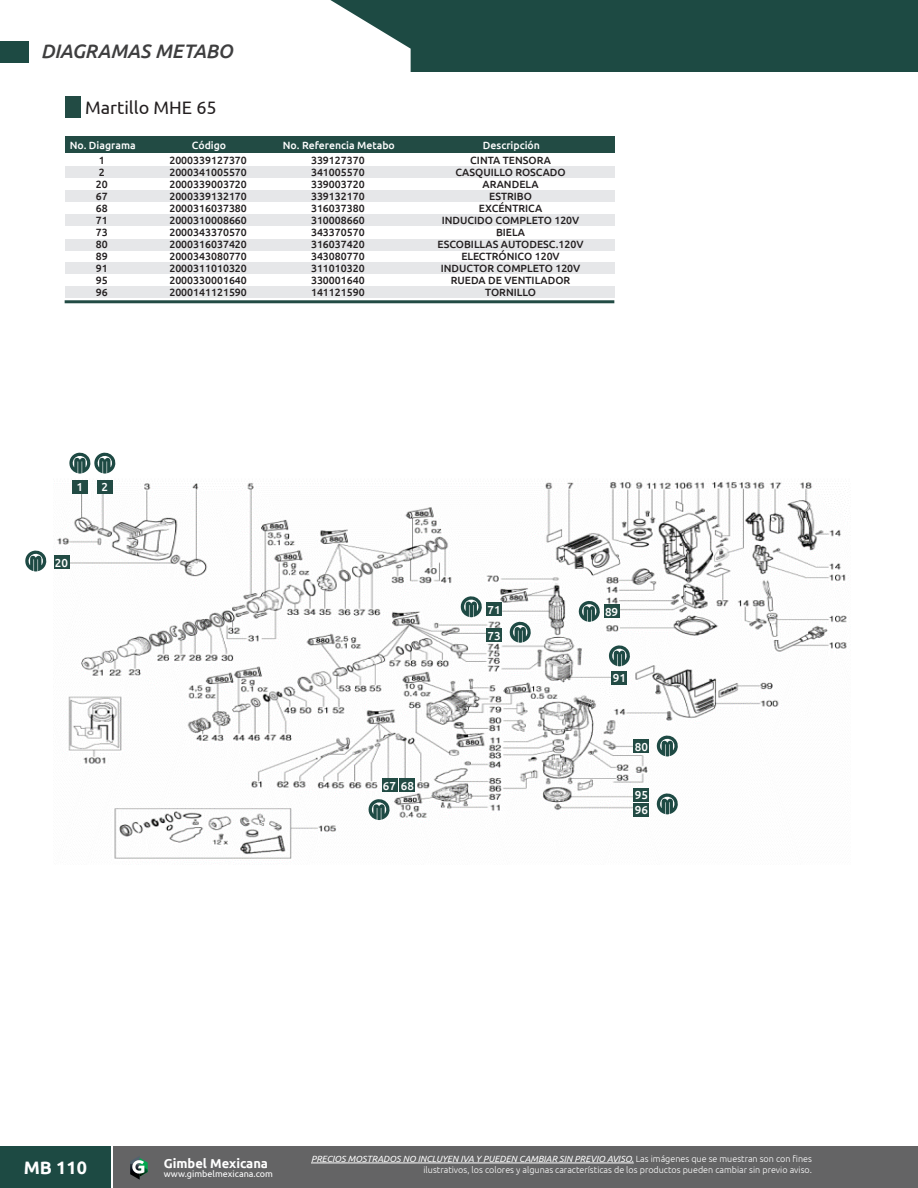
<style>
.page{position:relative;width:918px;height:1188px;background:#fff}
.page>*{position:absolute;margin:0;border:0;box-sizing:border-box;transform-origin:0 0}
.t1{font:italic 500 19.5px "Ubuntu";color:#3e3e3f}
.TÍTULOS_DE_PRODUCTOS{font:18px "Ubuntu";color:#231f20}
.t2{font:700 18px "Ubuntu";color:#fff}
.t3{font:700 12.9px "Ubuntu";color:#fff}
.COTAS{font:500 11.55px "Ubuntu";color:#fff}
.CODIGO{font:500 10.5px "Ubuntu";color:#231f20}
.ENCABEZADO_DE_TABLA{font:500 10.5px "Ubuntu";color:#fff}
.t4{font:300 9px/10.8px "Ubuntu";color:#fff;text-align:right}
.t5{font:9px "Ubuntu";color:#fff}
.s1{font-weight:400;font-style:italic}
</style>
<div class="page">
<div style="left:0;top:1146px;width:111px;height:42px;background:#1d4a43"></div>
<div style="left:113px;top:1146px;width:804px;height:42px;background:#646465"></div>
<svg style="left:130px;top:1156px;width:18px;height:24px"></svg>
<hr style="left:311px;top:1163px;width:323px;height:1px;background:#fff">
<div style="left:0;top:0;width:917px;height:72px;background:#1d4a43"></div>
<svg style="left:0;top:0;width:411px;height:72px;background:#eff2f1"></svg>
<div style="left:0;top:41px;width:28px;height:21px;background:#1d4a43"></div>
<div style="left:65px;top:96px;width:16px;height:21px;background:#224b44"></div>
<div style="left:65px;top:136px;width:549px;height:17px;background:#224b44"></div>
<hr style="left:65px;top:300px;width:549px;height:3px;background:#224b44">
<div style="left:65px;top:166px;width:549px;height:12px;background:#e6e7e9"></div>
<div style="left:65px;top:214px;width:549px;height:12px;background:#e6e7e9"></div>
<div style="left:65px;top:262px;width:549px;height:12px;background:#e6e7e9"></div>
<div style="left:65px;top:190px;width:549px;height:12px;background:#e6e7e9"></div>
<div style="left:65px;top:239px;width:549px;height:12px;background:#e6e7e9"></div>
<div style="left:65px;top:286px;width:549px;height:12px;background:#e6e7e9"></div>
<img style="left:54px;top:482px;width:794px;height:383px">
<div style="left:72px;top:480px;width:16px;height:13px;background:#224b44"></div>
<div style="left:97px;top:480px;width:16px;height:13px;background:#224b44"></div>
<div style="left:54px;top:555px;width:15px;height:14px;background:#224b44"></div>
<div style="left:382px;top:778px;width:15px;height:14px;background:#224b44"></div>
<div style="left:400px;top:778px;width:15px;height:14px;background:#224b44"></div>
<div style="left:486px;top:602px;width:16px;height:14px;background:#224b44"></div>
<div style="left:486px;top:629px;width:16px;height:13px;background:#224b44"></div>
<div style="left:633px;top:739px;width:16px;height:14px;background:#224b44"></div>
<div style="left:604px;top:605px;width:15px;height:13px;background:#224b44"></div>
<div style="left:612px;top:671px;width:15px;height:13px;background:#224b44"></div>
<div style="left:633px;top:788px;width:16px;height:13px;background:#224b44"></div>
<div style="left:633px;top:803px;width:16px;height:14px;background:#224b44"></div>
<svg style="left:25px;top:550px;width:22px;height:22px"></svg>
<svg style="left:69px;top:452px;width:47px;height:22px"></svg>
<svg style="left:655px;top:793px;width:24px;height:21px"></svg>
<svg style="left:655px;top:735px;width:24px;height:22px"></svg>
<svg style="left:608px;top:645px;width:23px;height:21px"></svg>
<svg style="left:577px;top:600px;width:24px;height:22px"></svg>
<svg style="left:459px;top:595px;width:24px;height:22px"></svg>
<svg style="left:508px;top:621px;width:24px;height:22px"></svg>
<svg style="left:367px;top:798px;width:24px;height:22px"></svg>
<h1 class="t1" style="left:41px;top:39px;width:193px">DIAGRAMAS METABO</h1>
<p class="TÍTULOS_DE_PRODUCTOS" style="left:85px;top:96px;width:133px">Martillo MHE 65</p>
<p class="ENCABEZADO_DE_TABLA" style="left:70px;top:139px;width:68px">No. Diagrama</p>
<p class="ENCABEZADO_DE_TABLA" style="left:192px;top:139px;width:36px">Código</p>
<p class="ENCABEZADO_DE_TABLA" style="left:283px;top:139px;width:114px">No. Referencia Metabo</p>
<p class="ENCABEZADO_DE_TABLA" style="left:483px;top:139px;width:59px">Descripción</p>
<p class="CODIGO" style="left:99px;top:153px;width:7px">1</p>
<p class="CODIGO" style="left:99px;top:165px;width:7px">2</p>
<p class="CODIGO" style="left:96px;top:177px;width:13px">20</p>
<p class="CODIGO" style="left:96px;top:189px;width:13px">67</p>
<p class="CODIGO" style="left:96px;top:201px;width:13px">68</p>
<p class="CODIGO" style="left:96px;top:213px;width:13px">71</p>
<p class="CODIGO" style="left:96px;top:225px;width:13px">73</p>
<p class="CODIGO" style="left:96px;top:237px;width:13px">80</p>
<p class="CODIGO" style="left:96px;top:249px;width:13px">89</p>
<p class="CODIGO" style="left:96px;top:261px;width:13px">91</p>
<p class="CODIGO" style="left:96px;top:273px;width:13px">95</p>
<p class="CODIGO" style="left:96px;top:285px;width:13px">96</p>
<p class="CODIGO" style="left:169px;top:153px;width:79px">2000339127370</p>
<p class="CODIGO" style="left:169px;top:165px;width:79px">2000341005570</p>
<p class="CODIGO" style="left:169px;top:177px;width:79px">2000339003720</p>
<p class="CODIGO" style="left:169px;top:189px;width:79px">2000339132170</p>
<p class="CODIGO" style="left:169px;top:201px;width:79px">2000316037380</p>
<p class="CODIGO" style="left:169px;top:213px;width:79px">2000310008660</p>
<p class="CODIGO" style="left:169px;top:225px;width:79px">2000343370570</p>
<p class="CODIGO" style="left:169px;top:237px;width:79px">2000316037420</p>
<p class="CODIGO" style="left:169px;top:249px;width:79px">2000343080770</p>
<p class="CODIGO" style="left:169px;top:261px;width:79px">2000311010320</p>
<p class="CODIGO" style="left:169px;top:273px;width:79px">2000330001640</p>
<p class="CODIGO" style="left:169px;top:285px;width:79px">2000141121590</p>
<p class="CODIGO" style="left:311px;top:153px;width:55px">339127370</p>
<p class="CODIGO" style="left:311px;top:165px;width:55px">341005570</p>
<p class="CODIGO" style="left:311px;top:177px;width:55px">339003720</p>
<p class="CODIGO" style="left:311px;top:189px;width:55px">339132170</p>
<p class="CODIGO" style="left:311px;top:201px;width:55px">316037380</p>
<p class="CODIGO" style="left:311px;top:213px;width:55px">310008660</p>
<p class="CODIGO" style="left:311px;top:225px;width:55px">343370570</p>
<p class="CODIGO" style="left:311px;top:237px;width:55px">316037420</p>
<p class="CODIGO" style="left:311px;top:249px;width:55px">343080770</p>
<p class="CODIGO" style="left:311px;top:261px;width:55px">311010320</p>
<p class="CODIGO" style="left:311px;top:273px;width:55px">330001640</p>
<p class="CODIGO" style="left:311px;top:285px;width:55px">141121590</p>
<p class="CODIGO" style="left:470px;top:153px;width:82px">CINTA TENSORA</p>
<p class="CODIGO" style="left:455px;top:165px;width:112px">CASQUILLO ROSCADO</p>
<p class="CODIGO" style="left:483px;top:177px;width:57px">ARANDELA</p>
<p class="CODIGO" style="left:489px;top:189px;width:44px">ESTRIBO</p>
<p class="CODIGO" style="left:479px;top:201px;width:65px">EXCÉNTRICA</p>
<p class="CODIGO" style="left:442px;top:213px;width:139px">INDUCIDO COMPLETO 120V</p>
<p class="CODIGO" style="left:496px;top:225px;width:31px">BIELA</p>
<p class="CODIGO" style="left:438px;top:237px;width:148px">ESCOBILLAS AUTODESC.120V</p>
<p class="CODIGO" style="left:461px;top:249px;width:100px">ELECTRÓNICO 120V</p>
<p class="CODIGO" style="left:441px;top:261px;width:141px">INDUCTOR COMPLETO 120V</p>
<p class="CODIGO" style="left:451px;top:273px;width:121px">RUEDA DE VENTILADOR</p>
<p class="CODIGO" style="left:485px;top:285px;width:52px">TORNILLO</p>
<p class="COTAS" style="left:77px;top:480px;width:8px">1</p>
<p class="COTAS" style="left:102px;top:480px;width:8px">2</p>
<p class="COTAS" style="left:55px;top:555px;width:15px">20</p>
<p class="COTAS" style="left:383px;top:778px;width:33px">67 68</p>
<p class="COTAS" style="left:487px;top:602px;width:15px">71</p>
<p class="COTAS" style="left:487px;top:628px;width:15px">73</p>
<p class="COTAS" style="left:605px;top:604px;width:15px">89</p>
<p class="COTAS" style="left:613px;top:671px;width:15px">91</p>
<p class="COTAS" style="left:635px;top:739px;width:15px">80</p>
<p class="COTAS" style="left:635px;top:788px;width:15px">95</p>
<p class="COTAS" style="left:635px;top:803px;width:15px">96</p>
<h2 class="t2" style="left:24px;top:1157px;width:65px">MB 110</h2>
<p class="t3" style="left:164px;top:1155px;width:106px">Gimbel Mexicana</p>
<p class="t5" style="left:164px;top:1169px;width:111px">www.gimbelmexicana.com</p>
<p class="t4" style="left:311px;top:1153px;width:503px"><span class="s1">PRECIOS MOSTRADOS NO INCLUYEN IVA Y PUEDEN CAMBIAR SIN PREVIO AVISO.</span> Las imágenes que se muestran son con fines ilustrativos, los colores y algunas características de los productos pueden cambiar sin previo aviso.</p>
</div>
